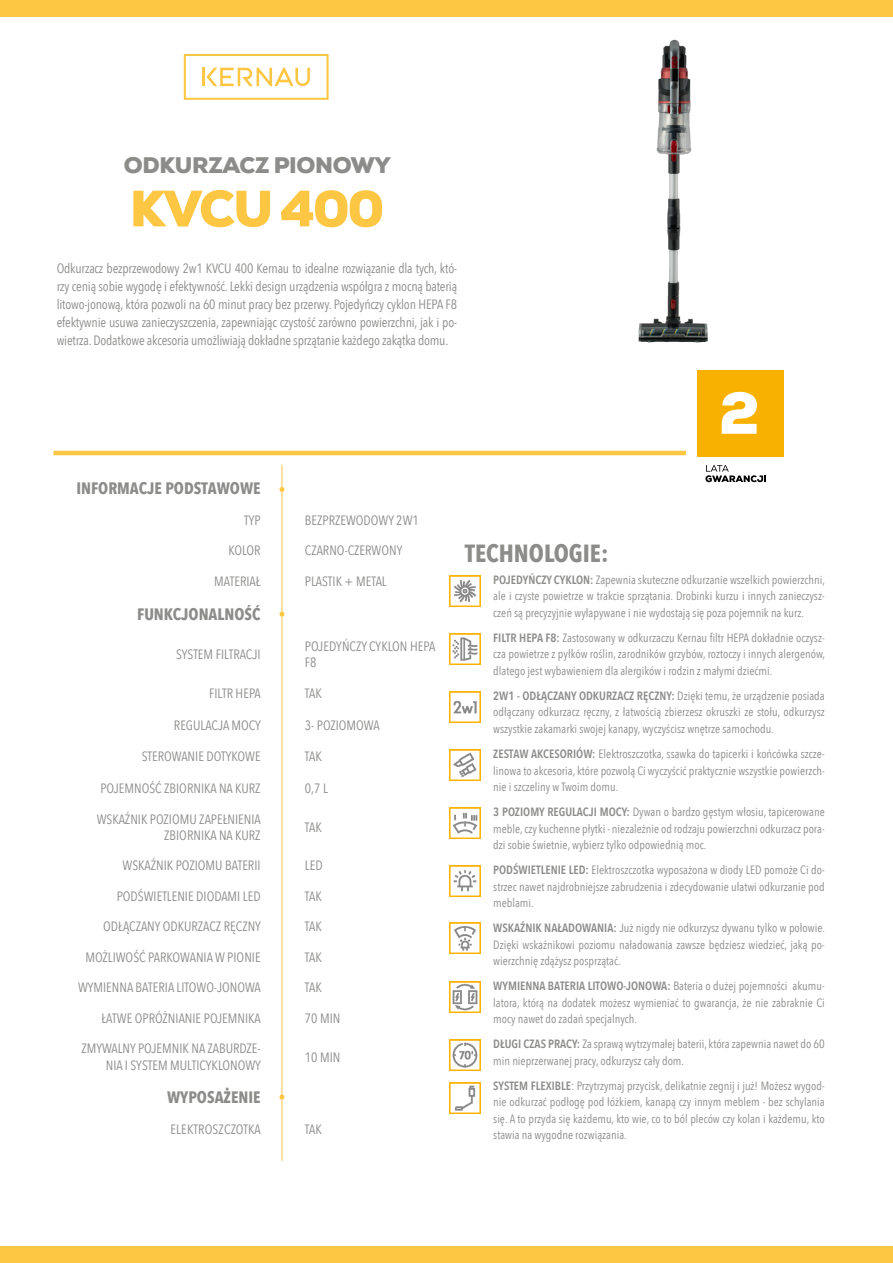
<style>
.page{position:relative;width:893px;height:1263px;background:#fff}
.page>*{position:absolute;margin:0;border:0;box-sizing:border-box;transform-origin:0 0}
.t1{font:900 51px "Nexa";letter-spacing:-.05em;color:#fdc643}
.t2{font:700 24.75px "Avenir Next Condensed";color:#8c8c8b}
.t3{font:900 22.5px "Nexa";letter-spacing:-.015em;color:#8c8c8b}
.t4{font:700 16.5px "Avenir Next Condensed";color:#8c8c8b}
.t5{font:13.5px/18px "Avenir Next Condensed";color:#8c8c8b;text-align:right}
.t6{font:12px/16.5px "Avenir Next Condensed";color:#8c8c8b;text-align:justify}
.s1{font-weight:600}
</style>
<div class="page">
<hr style="left:282px;top:465px;width:1px;height:696px;background:#fdc643">
<div style="left:0;top:0;width:893px;height:16px;background:#fdc643"></div>
<svg style="left:279px;top:487px;width:5px;height:5px"></svg>
<svg style="left:279px;top:1094px;width:5px;height:5px"></svg>
<hr style="left:53px;top:451px;width:633px;height:4px;background:#fdc643">
<svg style="left:279px;top:612px;width:5px;height:4px"></svg>
<div style="left:0;top:1247px;width:893px;height:16px;background:#fdc643"></div>
<img style="left:450px;top:691px;width:31px;height:32px">
<img style="left:450px;top:865px;width:31px;height:32px">
<img style="left:450px;top:575px;width:31px;height:31px">
<img style="left:450px;top:807px;width:31px;height:31px">
<img style="left:450px;top:923px;width:31px;height:31px">
<img style="left:450px;top:750px;width:31px;height:31px">
<img style="left:450px;top:633px;width:31px;height:31px">
<img style="left:450px;top:981px;width:31px;height:31px">
<img style="left:450px;top:1040px;width:31px;height:31px">
<img style="left:450px;top:1082px;width:31px;height:31px">
<svg style="left:184px;top:54px;width:145px;height:46px"></svg>
<hr style="left:202px;top:68px;width:3px;height:18px;background:#fdc643">
<svg style="left:705px;top:465px;width:61px;height:17px"></svg>
<div style="left:697px;top:370px;width:87px;height:87px;background:#f9b100"></div>
<svg style="left:722px;top:392px;width:35px;height:42px"></svg>
<img style="left:638px;top:39px;width:70px;height:304px">
<h3 class="t3" style="left:124px;top:151px;width:268px">ODKURZACZ PIONOWY</h3>
<h1 class="t1" style="left:130px;top:176px;width:256px">KVCU 400</h1>
<p class="t5" style="left:57px;top:259px;width:402px;text-align:justify">Odkurzacz bezprzewodowy 2w1 KVCU 400 Kernau to idealne rozwiązanie dla tych, któ&shy;rzy cenią sobie wygodę i efektywność. Lekki design urządzenia współgra z mocną baterią litowo-jonową, która pozwoli na 60 minut pracy bez przerwy. Pojedyńczy cyklon HEPA F8 efektywnie usuwa zanieczyszczenia, zapewniając czystość zarówno powierzchni, jak i po&shy;wietrza. Dodatkowe akcesoria umożliwiają dokładne sprzątanie każdego zakątka domu.</p>
<h3 class="t4" style="left:76px;top:478px;width:186px">INFORMACJE PODSTAWOWE</h3>
<p class="t5" style="left:244px;top:510px;width:18px">TYP</p>
<p class="t5" style="left:305px;top:510px;width:115px">BEZPRZEWODOWY 2W1</p>
<p class="t5" style="left:228px;top:541px;width:34px">KOLOR</p>
<p class="t5" style="left:305px;top:541px;width:99px">CZARNO-CZERWONY</p>
<p class="t5" style="left:214px;top:571px;width:48px">MATERIAŁ</p>
<p class="t5" style="left:305px;top:571px;width:83px">PLASTIK + METAL</p>
<h3 class="t4" style="left:137px;top:604px;width:125px">FUNKCJONALNOŚĆ</h3>
<p class="t5" style="left:176px;top:645px;width:86px">SYSTEM FILTRACJI</p>
<p class="t5" style="left:305px;top:638px;width:132px;line-height:16.2px;text-align:left">POJEDYŃCZY CYKLON HEPA<br>F8</p>
<p class="t5" style="left:209px;top:683px;width:53px">FILTR HEPA</p>
<p class="t5" style="left:174px;top:716px;width:89px">REGULACJA MOCY</p>
<p class="t5" style="left:305px;top:683px;width:19px">TAK</p>
<p class="t5" style="left:305px;top:716px;width:76px">3- POZIOMOWA</p>
<p class="t5" style="left:142px;top:746px;width:120px">STEROWANIE DOTYKOWE</p>
<p class="t5" style="left:100px;top:779px;width:162px">POJEMNOŚĆ ZBIORNIKA NA KURZ</p>
<p class="t5" style="left:305px;top:746px;width:19px">TAK</p>
<p class="t5" style="left:305px;top:779px;width:24px">0,7 L</p>
<p class="t5" style="left:97px;top:810px;width:166px;line-height:16.2px">WSKAŹNIK POZIOMU ZAPEŁNIENIA<br>ZBIORNIKA NA KURZ</p>
<p class="t5" style="left:305px;top:817px;width:19px">TAK</p>
<p class="t5" style="left:123px;top:856px;width:140px">WSKAŹNIK POZIOMU BATERII</p>
<p class="t5" style="left:305px;top:856px;width:19px">LED</p>
<p class="t5" style="left:117px;top:886px;width:146px">PODŚWIETLENIE DIODAMI LED</p>
<p class="t5" style="left:305px;top:886px;width:19px">TAK</p>
<p class="t5" style="left:103px;top:917px;width:159px">ODŁĄCZANY ODKURZACZ RĘCZNY</p>
<p class="t5" style="left:305px;top:917px;width:19px">TAK</p>
<p class="t5" style="left:85px;top:947px;width:177px">MOŻLIWOŚĆ PARKOWANIA W PIONIE</p>
<p class="t5" style="left:305px;top:947px;width:19px">TAK</p>
<p class="t5" style="left:78px;top:978px;width:184px">WYMIENNA BATERIA LITOWO-JONOWA</p>
<p class="t5" style="left:305px;top:978px;width:19px">TAK</p>
<p class="t5" style="left:101px;top:1008px;width:161px">ŁATWE OPRÓŻNIANIE POJEMNIKA</p>
<p class="t5" style="left:305px;top:1008px;width:37px">70 MIN</p>
<p class="t5" style="left:81px;top:1040px;width:181px;line-height:16.2px">ZMYWALNY POJEMNIK NA ZABURDZE-<br>NIA I SYSTEM MULTICYKLONOWY</p>
<p class="t5" style="left:305px;top:1047px;width:37px">10 MIN</p>
<h3 class="t4" style="left:167px;top:1087px;width:95px">WYPOSAŻENIE</h3>
<p class="t5" style="left:170px;top:1119px;width:92px">ELEKTROSZCZOTKA</p>
<p class="t5" style="left:305px;top:1119px;width:19px">TAK</p>
<h2 class="t2" style="left:465px;top:538px;width:145px">TECHNOLOGIE:</h2>
<p class="t6" style="left:493px;top:571px;width:333px"><span class="s1">POJEDYŃCZY CYKLON:</span> Zapewnia skuteczne odkurzanie wszelkich powierzchni, ale i czyste powietrze w trakcie sprzątania. Drobinki kurzu i innych zanieczysz&shy;czeń są precyzyjnie wyłapywane i nie wydostają się poza pojemnik na kurz.</p>
<p class="t6" style="left:493px;top:629px;width:333px"><span class="s1">FILTR HEPA F8:</span> Zastosowany w odkurzaczu Kernau filtr HEPA dokładnie oczysz&shy;cza powietrze z pyłków roślin, zarodników grzybów, roztoczy i innych alergenów, dlatego jest wybawieniem dla alergików i rodzin z małymi dziećmi.</p>
<p class="t6" style="left:493px;top:687px;width:333px"><span class="s1">2W1 - ODŁĄCZANY ODKURZACZ RĘCZNY:</span> Dzięki temu, że urządzenie posiada odłączany odkurzacz ręczny, z łatwością zbierzesz okruszki ze stołu, odkurzysz wszystkie zakamarki swojej kanapy, wyczyścisz wnętrze samochodu.</p>
<p class="t6" style="left:493px;top:745px;width:333px"><span class="s1">ZESTAW AKCESORIÓW:</span> Elektroszczotka, ssawka do tapicerki i końcówka szcze&shy;linowa to akcesoria, które pozwolą Ci wyczyścić praktycznie wszystkie powierzch&shy;nie i szczeliny w Twoim domu.</p>
<p class="t6" style="left:493px;top:803px;width:333px"><span class="s1">3 POZIOMY REGULACJI MOCY:</span> Dywan o bardzo gęstym włosiu, tapicerowane meble, czy kuchenne płytki - niezależnie od rodzaju powierzchni odkurzacz pora&shy;dzi sobie świetnie, wybierz tylko odpowiednią moc.</p>
<p class="t6" style="left:493px;top:861px;width:333px"><span class="s1">PODŚWIETLENIE LED:</span> Elektroszczotka wyposażona w diody LED pomoże Ci do&shy;strzec nawet najdrobniejsze zabrudzenia i zdecydowanie ułatwi odkurzanie pod meblami.</p>
<p class="t6" style="left:493px;top:919px;width:333px"><span class="s1">WSKAŹNIK NAŁADOWANIA:</span> Już nigdy nie odkurzysz dywanu tylko w połowie.<br>Dzięki wskaźnikowi poziomu naładowania zawsze będziesz wiedzieć, jaką po&shy;wierzchnię zdążysz posprzątać.</p>
<p class="t6" style="left:493px;top:977px;width:333px"><span class="s1">WYMIENNA BATERIA LITOWO-JONOWA:</span> Bateria o dużej pojemności akumu&shy;latora, którą na dodatek możesz wymieniać to gwarancja, że nie zabraknie Ci mocy nawet do zadań specjalnych.</p>
<p class="t6" style="left:493px;top:1035px;width:333px"><span class="s1">DŁUGI CZAS PRACY:</span> Za sprawą wytrzymałej baterii, która zapewnia nawet do 60 min nieprzerwanej pracy, odkurzysz cały dom.</p>
<p class="t6" style="left:493px;top:1076px;width:333px"><span class="s1">SYSTEM FLEXIBLE</span>: Przytrzymaj przycisk, delikatnie zegnij i już! Możesz wygod&shy;nie odkurzać podłogę pod łóżkiem, kanapą czy innym meblem - bez schylania się. A to przyda się każdemu, kto wie, co to ból pleców czy kolan i każdemu, kto stawia na wygodne rozwiązania.</p>
</div>
